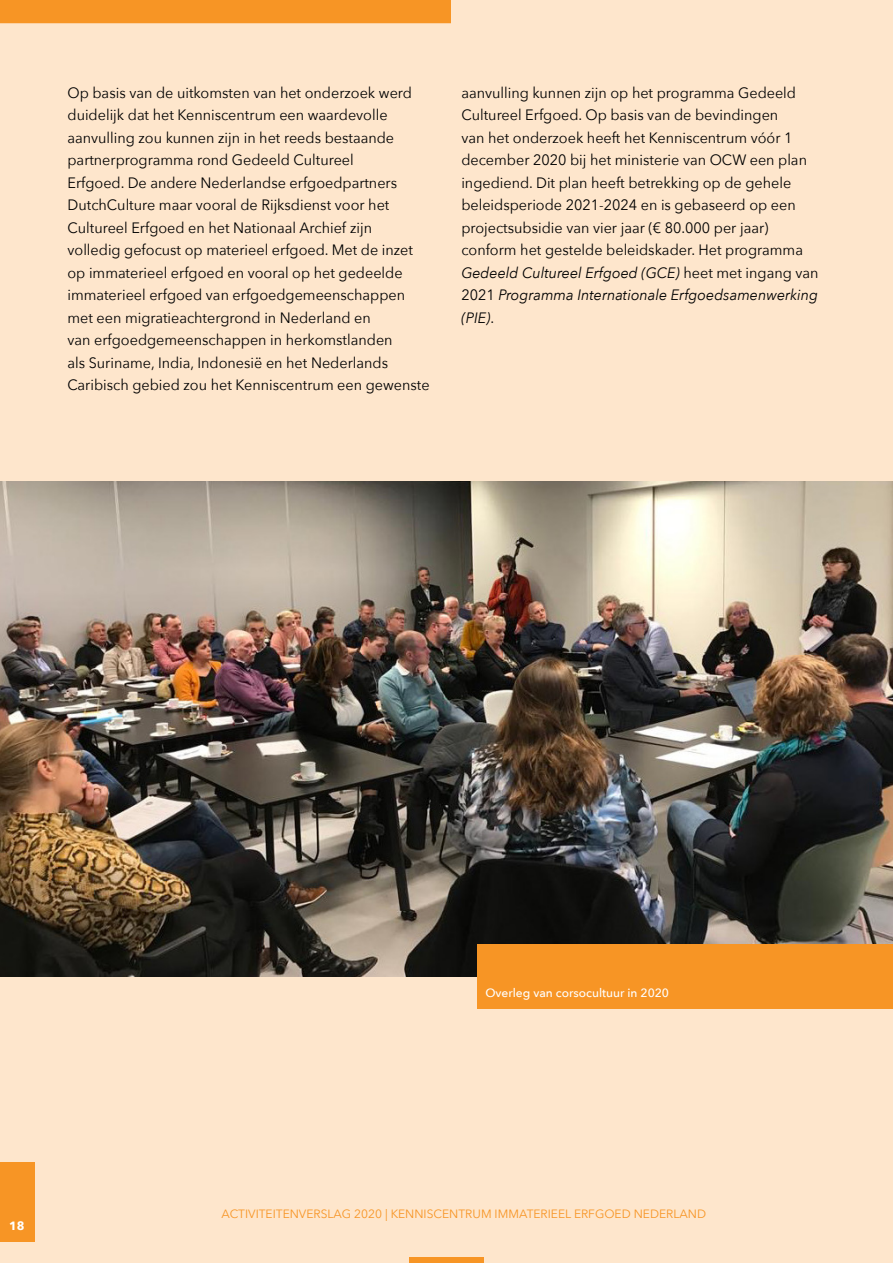
<style>
.page{position:relative;width:893px;height:1263px;background:#fee6cc}
.page>*{position:absolute;margin:0;border:0;box-sizing:border-box;transform-origin:0 0}
.Body_Text{font:15px/22.5px "Avenir Next";color:#000;scale:.96 1}
.t1{font:12px "Avenir Next";color:#f79525}
.t2{font:500 12px "Avenir Next";color:#fff}
.t3{font:700 12px "Avenir Next";color:#fff}
.s1{font-style:italic}
</style>
<div class="page">
<div style="left:409px;top:1257px;width:75px;height:6px;background:#f79525"></div>
<div style="left:0;top:1163px;width:35px;height:79px;background:#f79525"></div>
<div style="left:0;top:0;width:451px;height:23px;background:#f79525"></div>
<img style="left:0;top:482px;width:893px;height:494px">
<div style="left:477px;top:944px;width:416px;height:65px;background:#f79525"></div>
<p class="Body_Text" style="left:68px;top:80px;width:379px">Op basis van de uitkomsten van het onderzoek werd duidelijk dat het Kenniscentrum een waardevolle aanvulling zou kunnen zijn in het reeds bestaande partnerprogramma rond Gedeeld Cultureel<br>Erfgoed. De andere Nederlandse erfgoedpartners DutchCulture maar vooral de Rijksdienst voor het Cultureel Erfgoed en het Nationaal Archief zijn<br>volledig gefocust op materieel erfgoed. Met de inzet op immaterieel erfgoed en vooral op het gedeelde immaterieel erfgoed van erfgoedgemeenschappen met een migratieachtergrond in Nederland en<br>van erfgoedgemeenschappen in herkomstlanden<br>als Suriname, India, Indonesië en het Nederlands Caribisch gebied zou het Kenniscentrum een gewenste</p>
<p class="Body_Text" style="left:461px;top:80px;width:373px">aanvulling kunnen zijn op het programma Gedeeld Cultureel Erfgoed. Op basis van de bevindingen<br>van het onderzoek heeft het Kenniscentrum vóór 1 december 2020 bij het ministerie van OCW een plan ingediend. Dit plan heeft betrekking op de gehele beleidsperiode 2021-2024 en is gebaseerd op een projectsubsidie van vier jaar (€ 80.000 per jaar) conform het gestelde beleidskader. Het programma <span class="s1">Gedeeld Cultureel Erfgoed (GCE)</span> heet met ingang van 2021 <span class="s1">Programma Internationale Erfgoedsamenwerking (PIE)</span>.</p>
<p class="t3" style="left:9px;top:1215px;width:17px">18</p>
<p class="t2" style="left:485px;top:982px;width:185px">Overleg van corsocultuur in 2020</p>
<p class="t1" style="left:221px;top:1204px;width:486px">ACTIVITEITENVERSLAG 2020 | KENNISCENTRUM IMMATERIEEL ERFGOED NEDERLAND</p>
</div>
